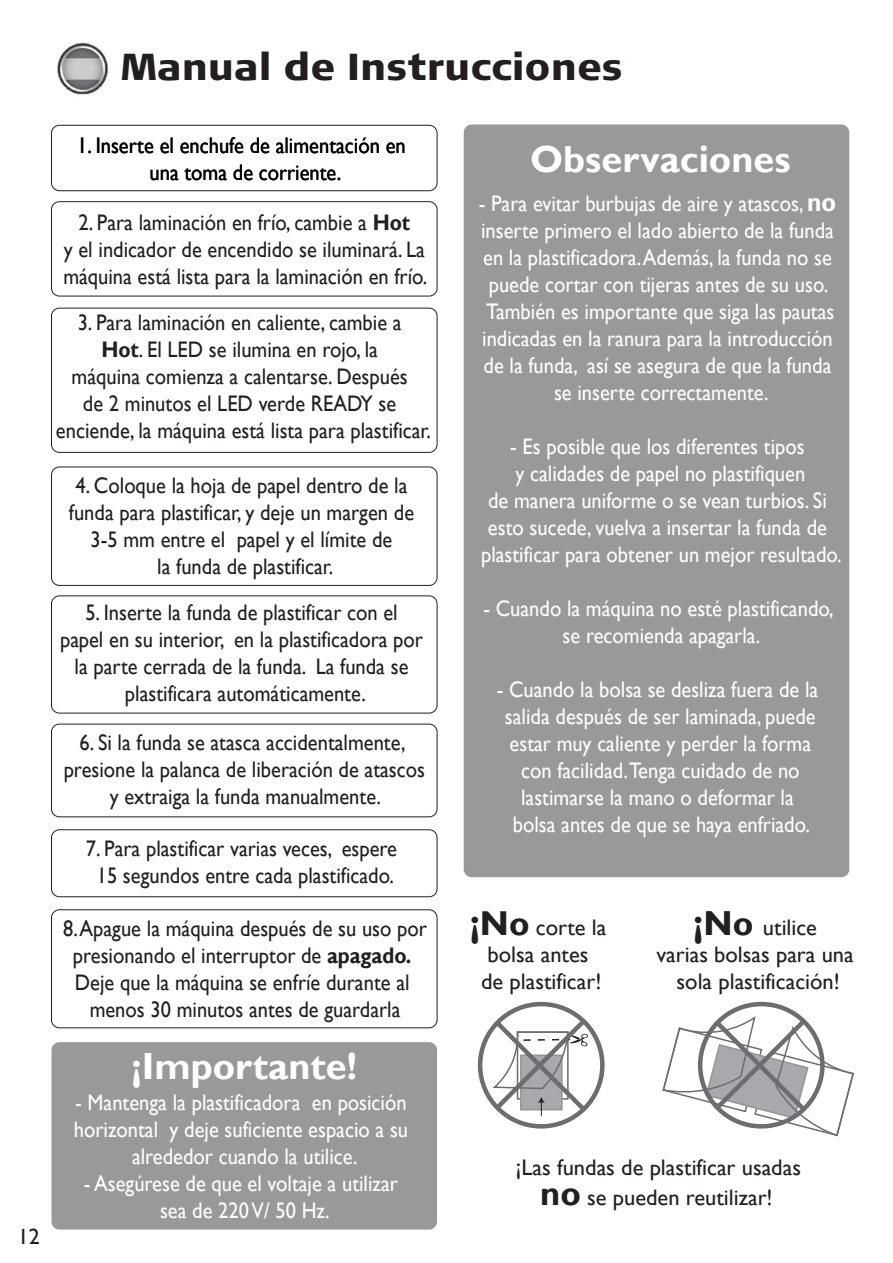
<style>
.page{position:relative;width:893px;height:1263px;background:#fff}
.page>*{position:absolute;margin:0;border:0;box-sizing:border-box;transform-origin:0 0}
.t1{font:700 37.8px "Gill Sans";color:#fff}
.t2{font:900 37.5px "Signa Normal";color:#231f20}
.t3{font:22.5px/27px "Gill Sans";color:#231f20;text-align:center;scale:.91 1}
.t4{font:22.5px/27px "Gill Sans";color:#fff;text-align:center;scale:.91 1}
.t5{font:22.5px/27px "Gill Sans";color:#231f20;text-align:center}
.t6{font:22.05px "Gill Sans";color:#231f20}
.s1{font-weight:700}
.s2{font-weight:700;font-size:27px}
.s3{font-weight:700;font-size:37.8px}
.s4{font-weight:700;font-size:34.5px}
.s5{font-weight:700;font-size:34.65px}
</style>
<div class="page">
<div style="left:51px;top:125px;width:386px;height:66px;border:1px solid #231f20;border-radius:8px"></div>
<div style="left:51px;top:201px;width:386px;height:95px;border:1px solid #231f20;border-radius:8px"></div>
<div style="left:51px;top:308px;width:386px;height:145px;border:1px solid #231f20;border-radius:8px"></div>
<div style="left:51px;top:467px;width:386px;height:119px;border:1px solid #231f20;border-radius:8px"></div>
<div style="left:51px;top:595px;width:386px;height:118px;border:1px solid #231f20;border-radius:8px"></div>
<div style="left:464px;top:124px;width:385px;height:753px;background:#99989b;border-radius:8px"></div>
<div style="left:51px;top:724px;width:386px;height:93px;border:1px solid #231f20;border-radius:8px"></div>
<div style="left:51px;top:829px;width:386px;height:68px;border:1px solid #231f20;border-radius:8px"></div>
<div style="left:51px;top:909px;width:386px;height:119px;border:1px solid #231f20;border-radius:8px"></div>
<div style="left:51px;top:1042px;width:386px;height:187px;background:#99989b;border-radius:8px"></div>
<div style="left:478px;top:1002px;width:127px;height:126px;border:4px solid #6c6d70;border-radius:50%"></div>
<svg style="left:491px;top:1015px;width:99px;height:101px"></svg>
<svg style="left:662px;top:1014px;width:192px;height:123px"></svg>
<img style="left:57px;top:42px;width:51px;height:53px">
<h2 class="t2" style="left:121px;top:43px;width:503px">Manual de Instrucciones</h2>
<p class="t6" style="left:18px;top:1224px;width:24px">12</p>
<p class="t3" style="left:77px;top:132px;width:362px">1. Inserte el enchufe de alimentación en una toma de corriente.</p>
<p class="t3" style="left:63px;top:209px;width:402px">2. Para laminación en frío, cambie a <span class="s1">Hot<br></span>y el indicador de encendido se iluminará. La máquina está lista para la laminación en frío.</p>
<p class="t3" style="left:56px;top:310px;width:414px">3. Para laminación en caliente, cambie a<br><span class="s1">Hot</span>. El LED se ilumina en rojo, la<br>máquina comienza a calentarse. Después<br>de 2 minutos el LED verde READY se enciende, la máquina está lista para plastificar.</p>
<p class="t3" style="left:69px;top:472px;width:381px">4. Coloque la hoja de papel dentro de la funda para plastificar, y deje un margen de 3-5 mm entre el papel y el límite de<br>la funda de plastificar.</p>
<p class="t3" style="left:60px;top:599px;width:400px">5. Inserte la funda de plastificar con el<br>papel en su interior, en la plastificadora por la parte cerrada de la funda. La funda se plastificara automáticamente.</p>
<p class="t3" style="left:64px;top:729px;width:399px">6. Si la funda se atasca accidentalmente, presione la palanca de liberación de atascos y extraiga la funda manualmente.</p>
<p class="t3" style="left:86px;top:835px;width:343px">7. Para plastificar varias veces, espere<br>15 segundos entre cada plastificado.</p>
<p class="t3" style="left:63px;top:915px;width:401px">8. Apague la máquina después de su uso por presionando el interruptor de <span class="s1">apagado.<br></span>Deje que la máquina se enfríe durante al menos 30 minutos antes de guardarla</p>
<h1 class="t1" style="left:132px;top:1043px;width:227px">¡Importante!</h1>
<p class="t4" style="left:74px;top:1089px;width:369px">- Mantenga la plastificadora en posición horizontal y deje suficiente espacio a su alrededor cuando la utilice.</p>
<p class="t4" style="left:84px;top:1170px;width:347px">- Asegúrese de que el voltaje a utilizar sea de 220 V/ 50 Hz.</p>
<h1 class="t1" style="left:530px;top:136px;width:262px">Observaciones</h1>
<p class="t4" style="left:479px;top:190px;width:394px">- Para evitar burbujas de aire y atascos, <span class="s2">no </span>inserte primero el lado abierto de la funda en la plastificadora. Además, la funda no se puede cortar con tijeras antes de su uso.<br>También es importante que siga las pautas indicadas en la ranura para la introducción de la funda, así se asegura de que la funda se inserte correctamente.</p>
<p class="t4" style="left:481px;top:433px;width:398px">- Es posible que los diferentes tipos<br>y calidades de papel no plastifiquen<br>de manera uniforme o se vean turbios. Si esto sucede, vuelva a insertar la funda de plastificar para obtener un mejor resultado.</p>
<p class="t4" style="left:483px;top:595px;width:386px">- Cuando la máquina no esté plastificando, se recomienda apagarla.</p>
<p class="t4" style="left:497px;top:676px;width:355px">- Cuando la bolsa se desliza fuera de la salida después de ser laminada, puede estar muy caliente y perder la forma con facilidad.Tenga cuidado de no lastimarse la mano o deformar la<br>bolsa antes de que se haya enfriado.</p>
<p class="t5" style="left:470px;top:914px;width:138px"><span class="s3">¡</span><span class="s4">No</span> corte la bolsa antes<br>de plastificar!</p>
<p class="t5" style="left:656px;top:914px;width:199px"><span class="s3">¡</span><span class="s5">No</span> utilice<br>varias bolsas para una sola plastificación!</p>
<p class="t5" style="left:515px;top:1153px;width:287px;line-height:30px">¡Las fundas de plastificar usadas <span class="s4">no</span> se pueden reutilizar!</p>
</div>
